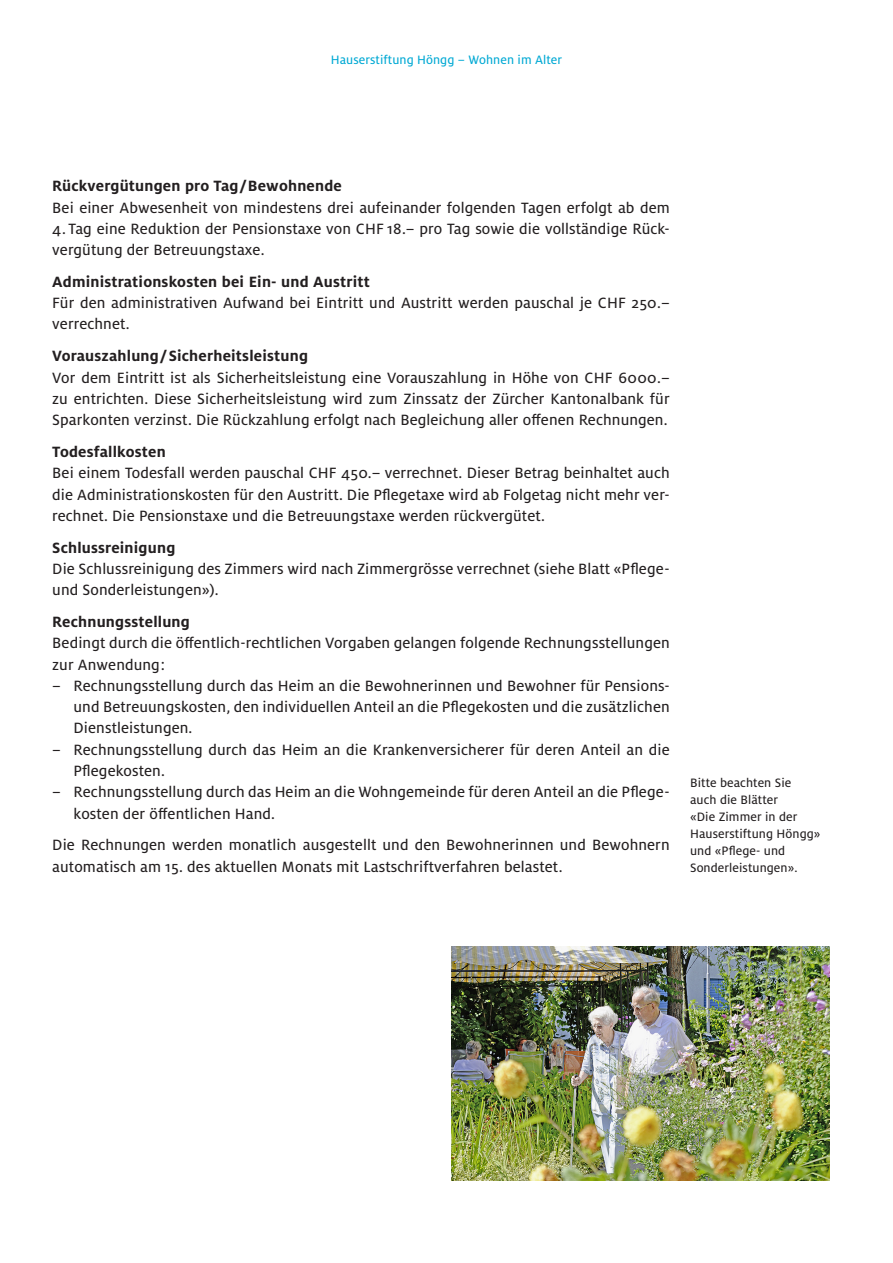
<style>
.page{position:relative;width:893px;height:1263px;background:#fff}
.page>*{position:absolute;margin:0;border:0;box-sizing:border-box;transform-origin:0 0}
.B4__MiloTx_11{font:16.5px/21.3px "Milo OT Text";letter-spacing:.005em;color:#231f20}
.B5__MiloTx_11{font:16.5px/21.3px "Milo OT Text";letter-spacing:.005em;color:#231f20}
.B7__MiloBo_11{font:700 16.5px "Milo OT";letter-spacing:.01em;color:#231f20}
.B0__MiloTx__9{font:13.5px/17px "Milo OT Text";letter-spacing:.005em;color:#231f20}
.B0__MiloTx__9-2{font:13.5px "Milo OT Text";letter-spacing:.005em;color:#00a9d4}
</style>
<div class="page">
<img style="left:452px;top:946px;width:377px;height:234px">
<p class="B0__MiloTx__9-2" style="left:331px;top:52px;width:233px">Hauserstiftung Höngg – Wohnen im Alter</p>
<p class="B7__MiloBo_11" style="left:52px;top:177px;width:291px">Rückvergütungen pro Tag/Bewohnende</p>
<p class="B4__MiloTx_11" style="left:52px;top:197px;width:619px">Bei einer Abwesenheit von mindestens drei aufeinander folgenden Tagen erfolgt ab dem</p>
<p class="B4__MiloTx_11" style="left:52px;top:218px;width:619px">4. Tag eine Reduktion der Pensionstaxe von CHF 18.– pro Tag sowie die vollständige Rück&shy;vergütung der Betreuungstaxe.</p>
<p class="B7__MiloBo_11" style="left:52px;top:272px;width:319px">Administrationskosten bei Ein- und Austritt</p>
<p class="B4__MiloTx_11" style="left:52px;top:292px;width:619px">Für den administrativen Aufwand bei Eintritt und Austritt werden pauschal je CHF 250.– verrechnet.</p>
<p class="B7__MiloBo_11" style="left:52px;top:347px;width:257px">Vorauszahlung/Sicherheitsleistung</p>
<p class="B4__MiloTx_11" style="left:52px;top:367px;width:619px;text-align:justify">Vor dem Eintritt ist als Sicherheitsleistung eine Vorauszahlung in Höhe von CHF 6000.– zu entrichten. Diese Sicherheitsleistung wird zum Zinssatz der Zürcher Kantonalbank für Sparkonten verzinst. Die Rückzahlung erfolgt nach Begleichung aller offenen Rechnungen.</p>
<p class="B7__MiloBo_11" style="left:52px;top:443px;width:115px">Todesfallkosten</p>
<p class="B4__MiloTx_11" style="left:52px;top:463px;width:619px;text-align:justify">Bei einem Todesfall werden pauschal CHF 450.– verrechnet. Dieser Betrag beinhaltet auch die Administrationskosten für den Austritt. Die Pflegetaxe wird ab Folgetag nicht mehr ver&shy;rechnet. Die Pensionstaxe und die Betreuungstaxe werden rückvergütet.</p>
<p class="B7__MiloBo_11" style="left:52px;top:538px;width:125px">Schlussreinigung</p>
<p class="B4__MiloTx_11" style="left:52px;top:558px;width:619px">Die Schlussreinigung des Zimmers wird nach Zimmergrösse verrechnet (siehe Blatt «Pflege&shy;und Sonderleistungen»).</p>
<p class="B7__MiloBo_11" style="left:52px;top:613px;width:139px">Rechnungsstellung</p>
<p class="B5__MiloTx_11" style="left:52px;top:633px;width:619px">Bedingt durch die öffentlich-rechtlichen Vorgaben gelangen folgende Rechnungsstellungen zur Anwendung:</p>
<p class="B5__MiloTx_11" style="left:74px;top:675px;width:598px;text-align:justify;text-indent:-21px">– Rechnungsstellung durch das Heim an die Bewohnerinnen und Bewohner für Pensions&shy;und Betreuungskosten, den individuellen Anteil an die Pflegekosten und die zusätzlichen Dienstleistungen.</p>
<p class="B5__MiloTx_11" style="left:74px;top:739px;width:598px;text-indent:-21px">– Rechnungsstellung durch das Heim an die Krankenversicherer für deren Anteil an die<br>Pflegekosten.</p>
<p class="B4__MiloTx_11" style="left:74px;top:781px;width:598px;text-indent:-21px">– Rechnungsstellung durch das Heim an die Wohngemeinde für deren Anteil an die Pflege&shy;kosten der öffentlichen Hand.</p>
<p class="B5__MiloTx_11" style="left:52px;top:835px;width:619px">Die Rechnungen werden monatlich ausgestellt und den Bewohnerinnen und Bewohnern automatisch am 15. des aktuellen Monats mit Lastschriftverfahren belastet.</p>
<p class="B0__MiloTx__9" style="left:690px;top:774px;width:132px">Bitte beachten Sie auch die Blätter<br>«Die Zimmer in der<br>Hauserstiftung Höngg» und «Pflege- und<br>Sonderleistungen».</p>
</div>
